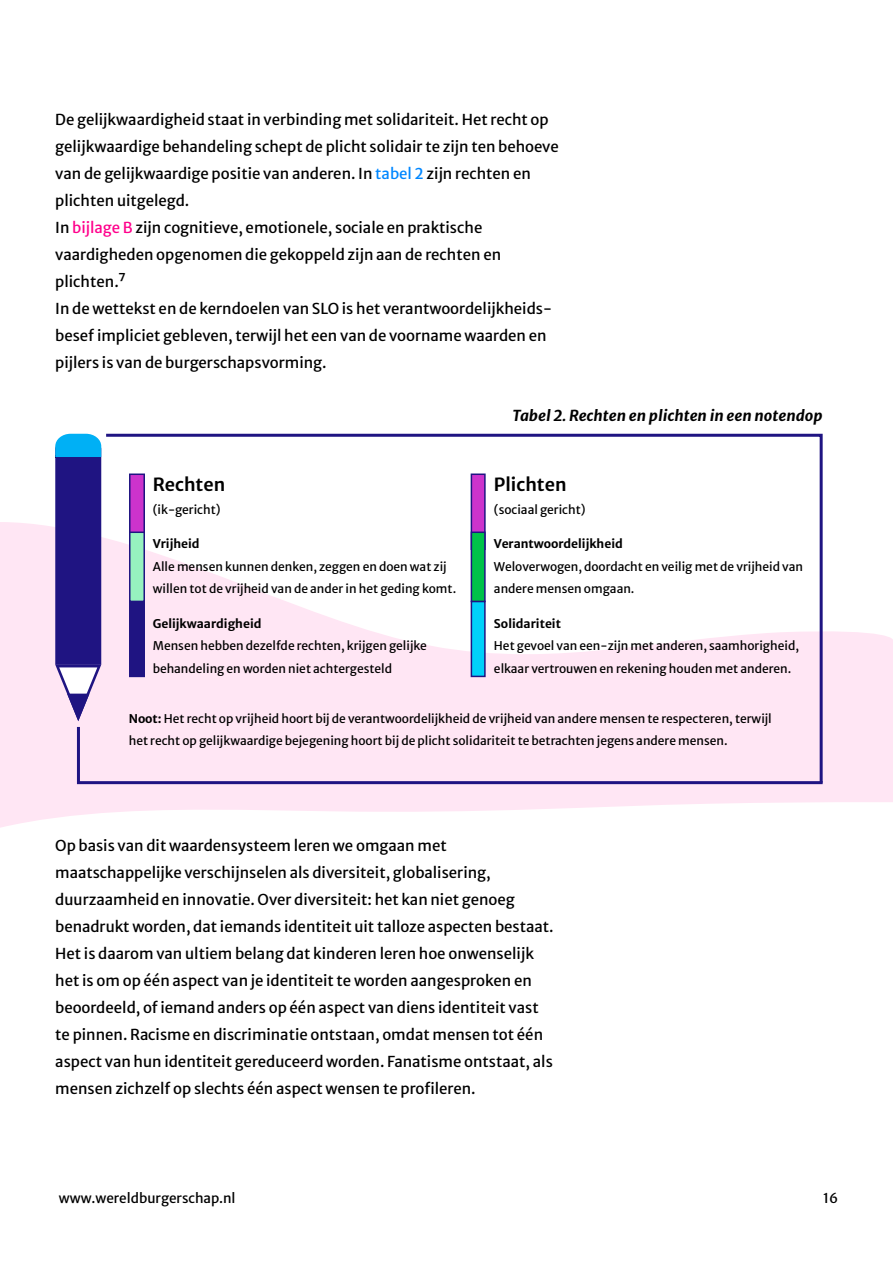
<style>
.page{position:relative;width:893px;height:1263px;background:#fff}
.page>*{position:absolute;margin:0;border:0;box-sizing:border-box;transform-origin:0 0}
.t1{font:600 18px "Merriweather Sans";color:#000}
.t2{font:15px/27px "Merriweather Sans";color:#000}
.t3{font:italic 700 15px "Merriweather Sans";color:#000}
.t4{font:13.5px "Merriweather Sans";color:#000}
.t5{font:12px/22.5px "Merriweather Sans";color:#000}
.t6{font:700 12px "Merriweather Sans";color:#000}
.s1{color:#0087ff}
.s2{color:#ff008c}
.s3{font-weight:700}
</style>
<div class="page">
<svg style="left:0;top:511px;width:893px;height:287px;fill:#ffe6f4"></svg>
<svg style="left:0;top:798px;width:893px;height:30px"></svg>
<svg style="left:75px;top:724px;width:751px;height:62px;background:#e1cae5"></svg>
<svg style="left:103px;top:433px;width:721px;height:353px"></svg>
<div style="left:129px;top:601px;width:16px;height:76px;background:#1f1482"></div>
<div style="left:129px;top:473px;width:16px;height:77px;background:#c3c;border:2px solid #1f1482"></div>
<div style="left:129px;top:531px;width:16px;height:71px;background:#96f2bf;border:2px solid #1f1482"></div>
<div style="left:471px;top:473px;width:15px;height:77px;background:#c3c;border:2px solid #1f1482"></div>
<div style="left:471px;top:601px;width:15px;height:76px;background:#00d1fa;border:2px solid #1f1482"></div>
<div style="left:471px;top:531px;width:15px;height:71px;background:#00c24a;border:2px solid #1f1482"></div>
<svg style="left:55px;top:434px;width:46px;height:287px;background:#40439d"></svg>
<p class="t2" style="left:55px;top:105px;width:505px">De gelijkwaardigheid staat in verbinding met solidariteit. Het recht op gelijkwaardige behandeling schept de plicht solidair te zijn ten behoeve van de gelijkwaardige positie van anderen. In <span class="s1">tabel 2</span> zijn rechten en plichten uitgelegd.<br>In <span class="s2">bijlage B</span> zijn cognitieve, emotionele, sociale en praktische vaardigheden opgenomen die gekoppeld zijn aan de rechten en plichten.7<br>In de wettekst en de kerndoelen van SLO is het verantwoordelijkheids&shy;besef impliciet gebleven, terwijl het een van de voorname waarden en pijlers is van de burgerschapsvorming.</p>
<p class="t3" style="left:512px;top:407px;width:312px">Tabel 2. Rechten en plichten in een notendop</p>
<p class="t1" style="left:494px;top:469px;width:74px">Plichten</p>
<p class="t5" style="left:494px;top:497px;width:93px">(sociaal gericht)</p>
<p class="t6" style="left:494px;top:533px;width:130px">Verantwoordelijkheid</p>
<p class="t5" style="left:494px;top:554px;width:311px">Weloverwogen, doordacht en veilig met de vrijheid van andere mensen omgaan.</p>
<p class="t6" style="left:494px;top:613px;width:69px">Solidariteit</p>
<p class="t5" style="left:494px;top:633px;width:306px">Het gevoel van een-zijn met anderen, saamhorigheid, elkaar vertrouwen en rekening houden met anderen.</p>
<p class="t5" style="left:129px;top:706px;width:645px"><span class="s3">Noot:</span> Het recht op vrijheid hoort bij de verantwoordelijkheid de vrijheid van andere mensen te respecteren, terwijl het recht op gelijkwaardige bejegening hoort bij de plicht solidariteit te betrachten jegens andere mensen.</p>
<p class="t1" style="left:153px;top:469px;width:74px">Rechten</p>
<p class="t5" style="left:153px;top:497px;width:69px">(ik-gericht)</p>
<p class="t6" style="left:153px;top:533px;width:48px">Vrijheid</p>
<p class="t5" style="left:153px;top:554px;width:305px">Alle mensen kunnen denken, zeggen en doen wat zij willen tot de vrijheid van de ander in het geding komt.</p>
<p class="t6" style="left:153px;top:613px;width:110px">Gelijkwaardigheid</p>
<p class="t5" style="left:153px;top:633px;width:276px">Mensen hebben dezelfde rechten, krijgen gelijke behandeling en worden niet achtergesteld</p>
<p class="t2" style="left:55px;top:830px;width:500px">Op basis van dit waardensysteem leren we omgaan met maatschappelijke verschijnselen als diversiteit, globalisering, duurzaamheid en innovatie. Over diversiteit: het kan niet genoeg benadrukt worden, dat iemands identiteit uit talloze aspecten bestaat.<br>Het is daarom van ultiem belang dat kinderen leren hoe onwenselijk het is om op één aspect van je identiteit te worden aangesproken en beoordeeld, of iemand anders op één aspect van diens identiteit vast te pinnen. Racisme en discriminatie ontstaan, omdat mensen tot één aspect van hun identiteit gereduceerd worden. Fanatisme ontstaat, als mensen zichzelf op slechts één aspect wensen te profileren.</p>
<p class="t4" style="left:59px;top:1186px;width:178px">www.wereldburgerschap.nl</p>
<p class="t4" style="left:823px;top:1186px;width:17px">16</p>
</div>
